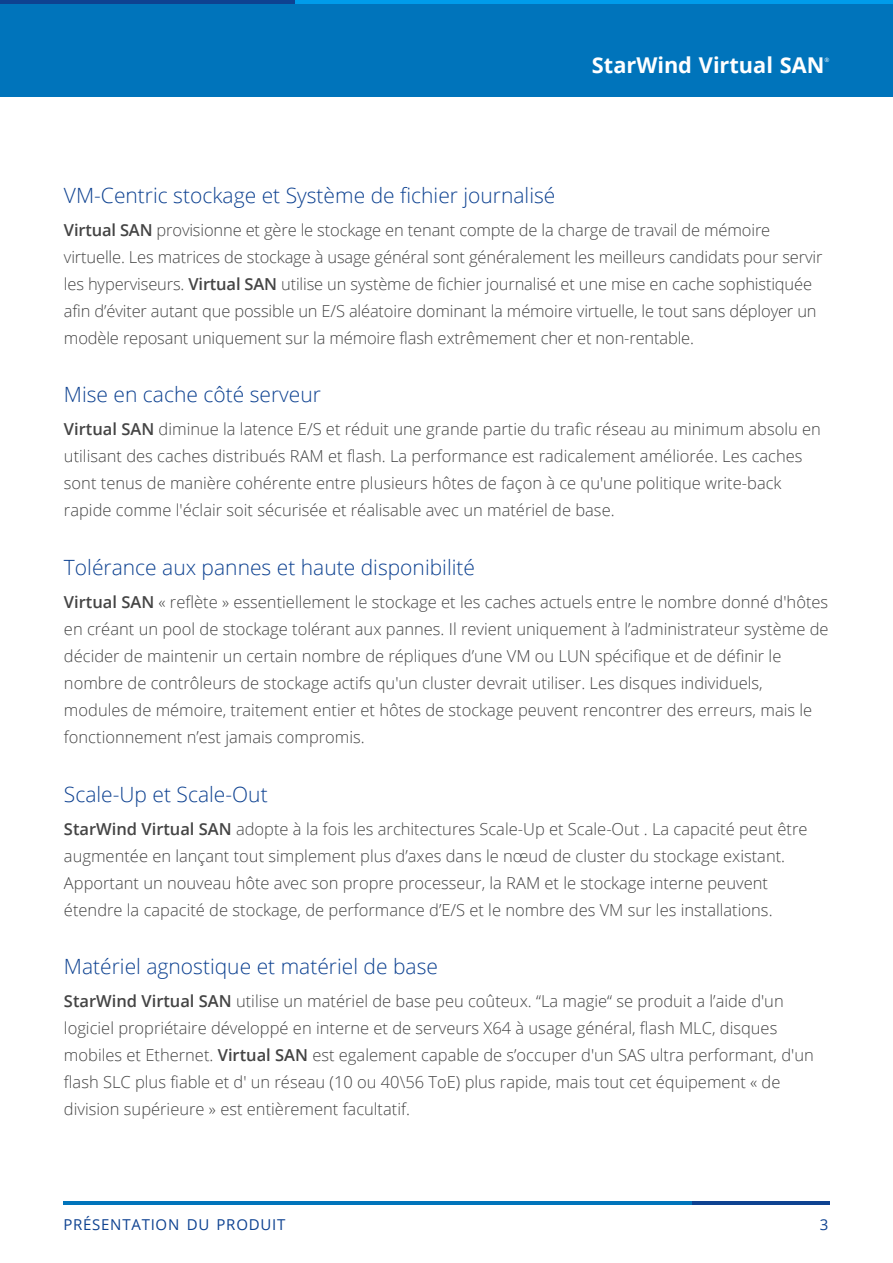
<style>
.page{position:relative;width:893px;height:1263px;background:#fff}
.page>*{position:absolute;margin:0;border:0;box-sizing:border-box;transform-origin:0 0}
.t1{font:700 21.75px "Open Sans";color:#fff}
.t2{font:300 21px "Open Sans";color:#0e4291}
.t3{font:300 16.5px/27px "Open Sans";color:#444}
.t4{font:15px "Open Sans";letter-spacing:.05em;color:#0e4291}
.t5{font:6px "Open Sans";color:#fff}
.s1{font-weight:600}
</style>
<div class="page">
<hr style="left:63px;top:1201px;width:767px;height:3px;background:#0074bb">
<hr style="left:692px;top:1201px;width:138px;height:3px;background:#0e4291">
<div style="left:0;top:0;width:893px;height:96px;background:#0074bb"></div>
<hr style="left:0;top:0;width:893px;height:3px;background:#009cea">
<hr style="left:0;top:0;width:295px;height:3px;background:#0e4291">
<h1 class="t1" style="left:592px;top:50px;width:234px">StarWind Virtual SAN</h1>
<p class="t5" style="left:824px;top:56px;width:6px">®</p>
<p class="t2" style="left:64px;top:181px;width:493px">VM-Centric stockage et Système de fichier journalisé</p>
<p class="t3" style="left:64px;top:216px;width:760px"><span class="s1">Virtual SAN</span> provisionne et gère le stockage en tenant compte de la charge de travail de mémoire virtuelle. Les matrices de stockage à usage général sont généralement les meilleurs candidats pour servir les hyperviseurs. <span class="s1">Virtual SAN</span> utilise un système de fichier journalisé et une mise en cache sophistiquée afin d’éviter autant que possible un E/S aléatoire dominant la mémoire virtuelle, le tout sans déployer un modèle reposant uniquement sur la mémoire flash extrêmement cher et non-rentable.</p>
<p class="t2" style="left:64px;top:380px;width:258px">Mise en cache côté serveur</p>
<p class="t3" style="left:64px;top:416px;width:758px"><span class="s1">Virtual SAN</span> diminue la latence E/S et réduit une grande partie du trafic réseau au minimum absolu en utilisant des caches distribués RAM et flash. La performance est radicalement améliorée. Les caches sont tenus de manière cohérente entre plusieurs hôtes de façon à ce qu'une politique write-back rapide comme l'éclair soit sécurisée et réalisable avec un matériel de base.</p>
<p class="t2" style="left:64px;top:553px;width:413px">Tolérance aux pannes et haute disponibilité</p>
<p class="t3" style="left:64px;top:588px;width:766px"><span class="s1">Virtual SAN</span> « reflète » essentiellement le stockage et les caches actuels entre le nombre donné d'hôtes en créant un pool de stockage tolérant aux pannes. Il revient uniquement à l’administrateur système de décider de maintenir un certain nombre de répliques d’une VM ou LUN spécifique et de définir le nombre de contrôleurs de stockage actifs qu'un cluster devrait utiliser. Les disques individuels, modules de mémoire, traitement entier et hôtes de stockage peuvent rencontrer des erreurs, mais le fonctionnement n’est jamais compromis.</p>
<p class="t2" style="left:64px;top:779px;width:205px">Scale-Up et Scale-Out</p>
<p class="t3" style="left:64px;top:815px;width:745px"><span class="s1">StarWind Virtual SAN</span> adopte à la fois les architectures Scale-Up et Scale-Out . La capacité peut être augmentée en lançant tout simplement plus d’axes dans le nœud de cluster du stockage existant.<br>Apportant un nouveau hôte avec son propre processeur, la RAM et le stockage interne peuvent étendre la capacité de stockage, de performance d’E/S et le nombre des VM sur les installations.</p>
<p class="t2" style="left:64px;top:952px;width:376px">Matériel agnostique et matériel de base</p>
<p class="t3" style="left:64px;top:987px;width:751px"><span class="s1">StarWind Virtual SAN</span> utilise un matériel de base peu coûteux. “La magie“ se produit a l’aide d'un logiciel propriétaire développé en interne et de serveurs X64 à usage général, flash MLC, disques mobiles et Ethernet. <span class="s1">Virtual SAN</span> est egalement capable de s’occuper d'un SAS ultra performant, d'un flash SLC plus fiable et d' un réseau (10 ou 40\56 ToE) plus rapide, mais tout cet équipement « de division supérieure » est entièrement facultatif.</p>
<p class="t4" style="left:63px;top:1214px;width:223px">PRÉSENTATION DU PRODUIT</p>
<p class="t4" style="left:820px;top:1214px;width:10px">3</p>
</div>
